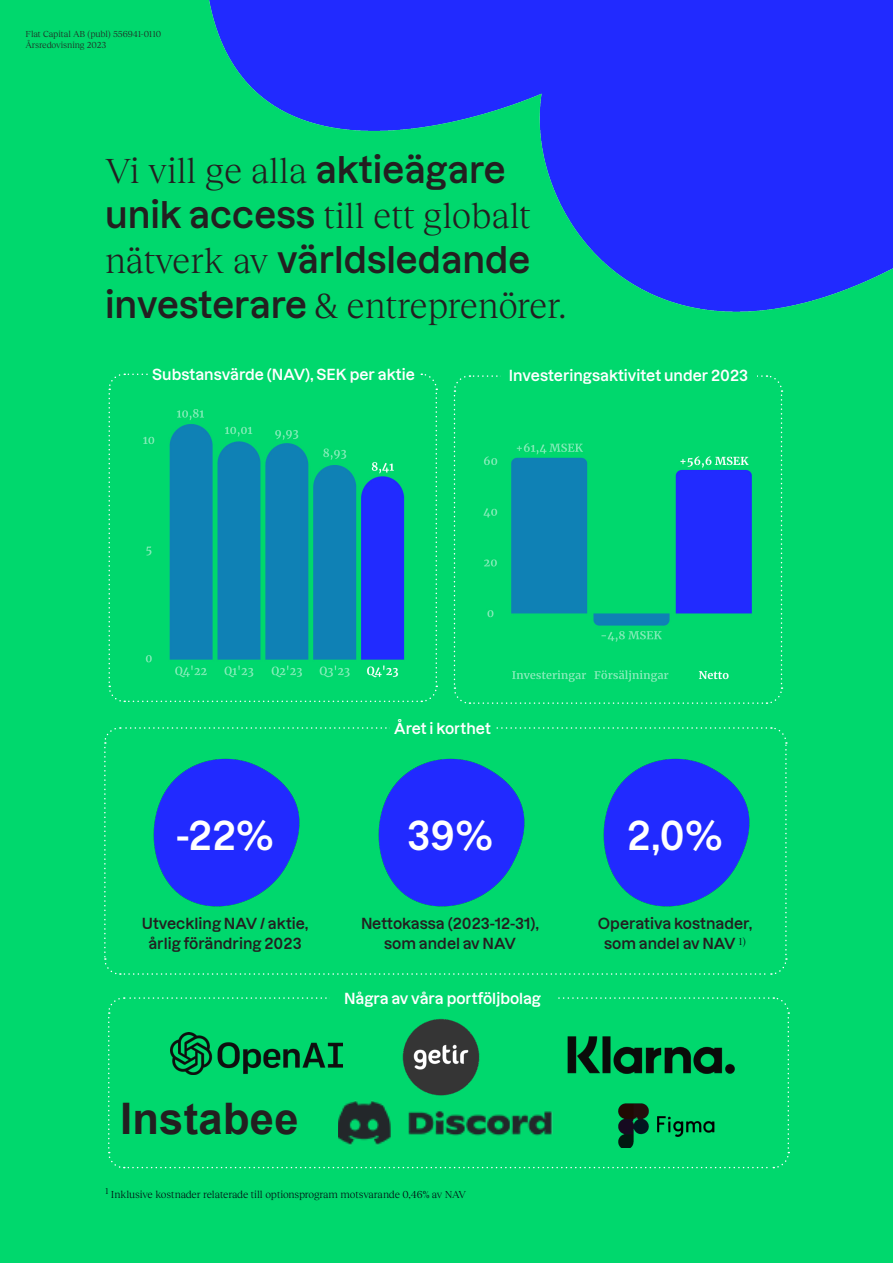
<style>
.page{position:relative;width:893px;height:1263px;background:#00d86d}
.page>*{position:absolute;margin:0;border:0;box-sizing:border-box;transform-origin:0 0}
.Underrubrik{font:700 43.5px "Arial";letter-spacing:.005em;color:#231f20}
.Rubrik{font:600 39px "Dazzed";color:#fff}
.t1{font:36px/45px "Reckless Neue";letter-spacing:-.005em;color:#231f20}
.Mellanrubrik_copy{font:600 15px "Dazzed";color:#231f20}
.Mellanrubrik_copy-2{font:600 15px "Dazzed";color:#fff}
.Rubrik-2{font:10.5px "Reckless Neue";letter-spacing:-.01em;color:#000911}
.t2{font:9px "Reckless Neue";color:#231f20}
.s1{font-family:"Dazzed";font-weight:600}
</style>
<div class="page">
<svg style="left:108px;top:373px;width:330px;height:330px"></svg>
<svg style="left:108px;top:997px;width:682px;height:172px"></svg>
<svg style="left:104px;top:727px;width:683px;height:248px"></svg>
<img style="left:360px;top:742px;width:180px;height:180px">
<img style="left:209px;top:0;width:684px;height:312px">
<img style="left:585px;top:742px;width:180px;height:180px">
<img style="left:135px;top:742px;width:180px;height:180px">
<img style="left:338px;top:1091px;width:217px;height:55px">
<svg style="left:616px;top:1099px;width:105px;height:48px"></svg>
<div style="left:390px;top:720px;width:105px;height:22px;background:#00d86d"></div>
<div style="left:330px;top:990px;width:225px;height:22px;background:#00d86d"></div>
<img style="left:122px;top:383px;width:293px;height:305px">
<svg style="left:453px;top:375px;width:330px;height:329px"></svg>
<div style="left:501px;top:367px;width:255px;height:22px;background:#00d86d"></div>
<div style="left:148px;top:367px;width:270px;height:22px;background:#00d86d"></div>
<img style="left:402px;top:1018px;width:79px;height:79px">
<img style="left:171px;top:1032px;width:171px;height:42px">
<img style="left:548px;top:999px;width:194px;height:97px">
<p class="t2" style="left:26px;top:28px;width:137px">Flat Capital AB (publ) 556941-0110</p>
<p class="t2" style="left:26px;top:38px;width:82px">Årsredovisning 2023</p>
<p class="t1" style="left:105px;top:146px;width:463px">Vi vill ge alla <span class="s1">aktieägare unik access</span> till ett globalt nätverk av <span class="s1">världsledande investerare</span> &amp; entreprenörer.</p>
<p class="Mellanrubrik_copy-2" style="left:152px;top:363px;width:264px">Substansvärde (NAV), SEK per aktie</p>
<p class="Mellanrubrik_copy-2" style="left:509px;top:363px;width:241px">Investeringsaktivitet under 2023</p>
<p class="Mellanrubrik_copy-2" style="left:394px;top:716px;width:98px">Året i korthet</p>
<p class="Rubrik" style="left:176px;top:804px;width:99px">-22%</p>
<p class="Rubrik" style="left:407px;top:804px;width:88px">39%</p>
<p class="Rubrik" style="left:627px;top:804px;width:97px">2,0%</p>
<p class="Mellanrubrik_copy" style="left:142px;top:911px;width:168px">Utveckling NAV / aktie,</p>
<p class="Mellanrubrik_copy" style="left:148px;top:931px;width:155px">årlig förändring 2023</p>
<p class="Mellanrubrik_copy" style="left:361px;top:911px;width:180px">Nettokassa (2023-12-31),</p>
<p class="Mellanrubrik_copy" style="left:384px;top:931px;width:133px">som andel av NAV</p>
<p class="Mellanrubrik_copy-2" style="left:344px;top:986px;width:199px">Några av våra portföljbolag</p>
<p class="Underrubrik" style="left:120px;top:1088px;width:180px">Instabee</p>
<p class="Rubrik-2" style="left:105px;top:1187px;width:363px"><sup>1</sup> Inklusive kostnader relaterade till optionsprogram motsvarande 0,46% av NAV</p>
<p class="Mellanrubrik_copy" style="left:598px;top:911px;width:156px">Operativa kostnader,</p>
<p class="Mellanrubrik_copy" style="left:604px;top:931px;width:143px">som andel av NAV <sup>1)</sup></p>
</div>
